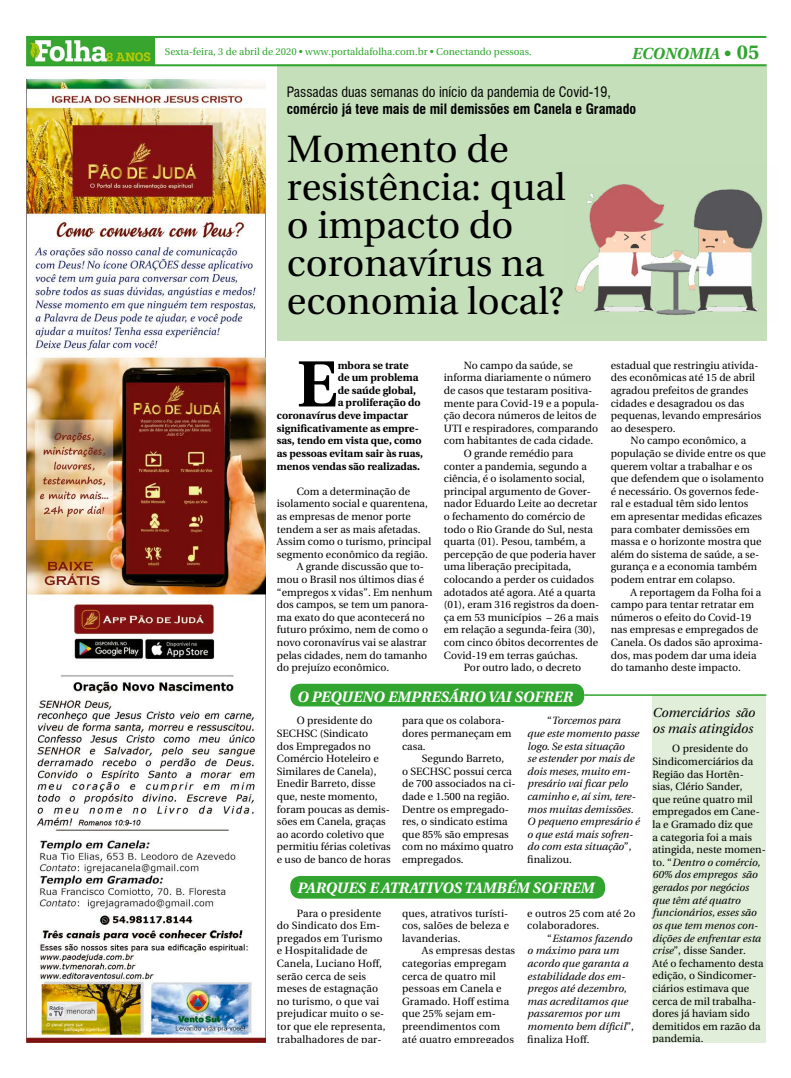
<style>
.page{position:relative;width:791px;height:1078px;background:#fff}
.page>*{position:absolute;margin:0;border:0;box-sizing:border-box;transform-origin:0 0}
.t1{font:700 65.1px "Linguistics Pro";color:#000}
.t2{font:38px/38px "Linguistics Pro";color:#000}
.t3{font:italic 700 16px "Linguistics Pro";color:#31a52f}
.t4{font:italic 700 15px "Linguistics Pro";color:#fff}
.t5{font:condensed 14px "Swiss 721 BT";color:#000}
.t6{font:700 condensed 14px "Swiss 721 BT";color:#000}
.t7{font:italic 13px/15.6px "Linguistics Pro";color:#000}
.t8{font:10.5px/12.6px "Linguistics Pro";color:#000}
.t9{font:italic 10.5px/12.6px "Linguistics Pro";color:#000}
.t10{font:700 10.5px "Linguistics Pro";color:#000}
.t11{font:10px "Linguistics Pro";color:#31a52f}
.s1{font-style:normal;font-size:20px}
.s2{font-style:normal}
.s3{font-style:italic}
</style>
<div class="page">
<div style="left:277px;top:64px;width:489px;height:277px;background:#c6dfbb"></div>
<img style="left:27px;top:38px;width:127px;height:26px">
<hr style="left:27px;top:64px;width:739px;height:2px;background:#31a52f">
<hr style="left:27px;top:36px;width:739px;height:2px;background:#31a52f">
<img style="left:27px;top:80px;width:239px;height:962px">
<img style="left:575px;top:164px;width:192px;height:159px">
<div style="left:290px;top:683px;width:294px;height:23px;background:#31a52f;border-radius:10px"></div>
<div style="left:290px;top:875px;width:315px;height:23px;background:#31a52f;border-radius:10px"></div>
<div style="left:652px;top:694px;width:114px;height:348px;background:#e1eeda"></div>
<hr style="left:584px;top:694px;width:182px;height:1px;background:#31a52f">
<p class="t11" style="left:165px;top:44px;width:368px">Sexta-feira, 3 de abril de 2020 • www.portaldafolha.com.br • Conectando pessoas.</p>
<h3 class="t3" style="left:631px;top:40px;width:129px">ECONOMIA • <span class="s1">05</span></h3>
<h3 class="t5" style="left:287px;top:83px;width:325px">Passadas duas semanas do início da pandemia de Covid-19,</h3>
<h3 class="t6" style="left:287px;top:100px;width:351px">comércio já teve mais de mil demissões em Canela e Gramado</h3>
<h2 class="t2" style="left:287px;top:131px;width:280px">Momento de resistência: qual o impacto do coronavírus na economia local?</h2>
<h1 class="t1" style="left:297px;top:332px;width:42px">E</h1>
<p class="t10" style="left:338px;top:356px;width:72px">mbora se trate</p>
<p class="t10" style="left:338px;top:369px;width:82px">de um problema</p>
<p class="t10" style="left:338px;top:382px;width:80px">de saúde global,</p>
<p class="t10" style="left:338px;top:394px;width:84px">a proliferação do</p>
<p class="t10" style="left:277px;top:407px;width:133px">coronavírus deve impactar</p>
<p class="t10" style="left:277px;top:419px;width:143px">significativamente as empre-</p>
<p class="t10" style="left:277px;top:432px;width:146px">sas, tendo em vista que, como</p>
<p class="t10" style="left:277px;top:445px;width:148px">as pessoas evitam sair às ruas,</p>
<p class="t10" style="left:277px;top:457px;width:145px">menos vendas são realizadas.</p>
<p class="t8" style="left:297px;top:485px;width:115px">Com a determinação de</p>
<p class="t8" style="left:277px;top:497px;width:152px">isolamento social e quarentena,</p>
<p class="t8" style="left:277px;top:510px;width:136px">as empresas de menor porte</p>
<p class="t8" style="left:277px;top:522px;width:145px">tendem a ser as mais afetadas.</p>
<p class="t8" style="left:277px;top:535px;width:156px">Assim como o turismo, principal</p>
<p class="t8" style="left:277px;top:548px;width:153px">segmento econômico da região.</p>
<p class="t8" style="left:297px;top:560px;width:129px">A grande discussão que to-</p>
<p class="t8" style="left:277px;top:573px;width:149px">mou o Brasil nos últimos dias é</p>
<p class="t8" style="left:277px;top:585px;width:157px">“empregos x vidas”. Em nenhum</p>
<p class="t8" style="left:277px;top:598px;width:153px">dos campos, se tem um panora-</p>
<p class="t8" style="left:277px;top:611px;width:149px">ma exato do que acontecerá no</p>
<p class="t8" style="left:277px;top:623px;width:153px">futuro próximo, nem de como o</p>
<p class="t8" style="left:277px;top:636px;width:151px">novo coronavírus vai se alastrar</p>
<p class="t8" style="left:277px;top:648px;width:152px">pelas cidades, nem do tamanho</p>
<p class="t8" style="left:277px;top:661px;width:114px">do prejuízo econômico.</p>
<p class="t8" style="left:464px;top:359px;width:111px">No campo da saúde, se</p>
<p class="t8" style="left:444px;top:371px;width:149px">informa diariamente o número</p>
<p class="t8" style="left:444px;top:384px;width:150px">de casos que testaram positiva-</p>
<p class="t8" style="left:444px;top:396px;width:157px">mente para Covid-19 e a popula-</p>
<p class="t8" style="left:444px;top:409px;width:154px">ção decora números de leitos de</p>
<p class="t8" style="left:444px;top:422px;width:156px">UTI e respiradores, comparando</p>
<p class="t8" style="left:444px;top:434px;width:151px">com habitantes de cada cidade.</p>
<p class="t8" style="left:464px;top:447px;width:111px">O grande remédio para</p>
<p class="t8" style="left:444px;top:459px;width:144px">conter a pandemia, segundo a</p>
<p class="t8" style="left:444px;top:472px;width:143px">ciência, é o isolamento social,</p>
<p class="t8" style="left:444px;top:485px;width:149px">principal argumento de Gover-</p>
<p class="t8" style="left:444px;top:497px;width:155px">nador Eduardo Leite ao decretar</p>
<p class="t8" style="left:444px;top:510px;width:143px">o fechamento do comércio de</p>
<p class="t8" style="left:444px;top:522px;width:151px">todo o Rio Grande do Sul, nesta</p>
<p class="t8" style="left:444px;top:535px;width:143px">quarta (01). Pesou, também, a</p>
<p class="t8" style="left:444px;top:548px;width:154px">percepção de que poderia haver</p>
<p class="t8" style="left:444px;top:560px;width:129px">uma liberação precipitada,</p>
<p class="t8" style="left:444px;top:573px;width:152px">colocando a perder os cuidados</p>
<p class="t8" style="left:444px;top:585px;width:153px">adotados até agora. Até a quarta</p>
<p class="t8" style="left:444px;top:598px;width:157px">(01), eram 316 registros da doen-</p>
<p class="t8" style="left:444px;top:611px;width:156px">ça em 53 municípios — 26 a mais</p>
<p class="t8" style="left:444px;top:623px;width:153px">em relação a segunda-feira (30),</p>
<p class="t8" style="left:444px;top:636px;width:156px">com cinco óbitos decorrentes de</p>
<p class="t8" style="left:444px;top:648px;width:136px">Covid-19 em terras gaúchas.</p>
<p class="t8" style="left:464px;top:661px;width:119px">Por outro lado, o decreto</p>
<h3 class="t4" style="left:297px;top:685px;width:277px">O PEQUENO EMPRESÁRIO VAI SOFRER</h3>
<p class="t8" style="left:611px;top:359px;width:152px">estadual que restringiu ativida&shy;des econômicas até 15 de abril agradou prefeitos de grandes cidades e desagradou os das pequenas, levando empresários ao desespero.</p>
<p class="t8" style="left:611px;top:434px;width:157px;text-indent:20px">No campo econômico, a população se divide entre os que querem voltar a trabalhar e os que defendem que o isolamento é necessário. Os governos fede&shy;ral e estadual têm sido lentos em apresentar medidas eficazes para combater demissões em massa e o horizonte mostra que além do sistema de saúde, a se&shy;gurança e a economia também podem entrar em colapso.</p>
<p class="t8" style="left:611px;top:585px;width:154px;text-indent:20px">A reportagem da Folha foi a campo para tentar retratar em números o efeito do Covid-19 nas empresas e empregados de<br>Canela. Os dados são aproxima&shy;dos, mas podem dar uma ideia do tamanho deste impacto.</p>
<p class="t8" style="left:277px;top:714px;width:115px;text-indent:20px">O presidente do<br>SECHSC (Sindicato<br>dos Empregados no<br>Comércio Hoteleiro e<br>Similares de Canela),<br>Enedir Barreto, disse que, neste momento, foram poucas as demis&shy;sões em Canela, graças ao acordo coletivo que permitiu férias coletivas e uso de banco de horas</p>
<p class="t8" style="left:402px;top:714px;width:111px">para que os colabora&shy;dores permaneçam em casa.</p>
<p class="t8" style="left:402px;top:752px;width:115px;text-indent:20px">Segundo Barreto,<br>o SECHSC possui cerca de 700 associados na ci&shy;dade e 1.500 na região.<br>Dentre os empregado&shy;res, o sindicato estima que 85% são empresas com no máximo quatro empregados.</p>
<p class="t9" style="left:527px;top:713px;width:114px;text-indent:20px"><span class="s2">“</span>Torcemos para que este momento passe logo. Se esta situação<br>se estender por mais de dois meses, muito em&shy;presário vai ficar pelo caminho e, aí sim, tere&shy;mos muitas demissões.<br>O pequeno empresário é o que está mais sofren&shy;do com esta situação<span class="s2">”, finalizou.</span></p>
<h3 class="t4" style="left:297px;top:876px;width:299px">PARQUES E ATRATIVOS TAMBÉM SOFREM</h3>
<p class="t8" style="left:277px;top:906px;width:110px;text-indent:20px">Para o presidente do Sindicato dos Em&shy;pregados em Turismo e Hospitalidade de<br>Canela, Luciano Hoff, serão cerca de seis meses de estagnação no turismo, o que vai prejudicar muito o se&shy;tor que ele representa, trabalhadores de par-</p>
<p class="t8" style="left:402px;top:906px;width:109px;text-align:justify">ques, atrativos turísti&shy;cos, salões de beleza e lavanderias.</p>
<p class="t8" style="left:527px;top:906px;width:110px">e outros 25 com até 2o colaboradores.</p>
<p class="t9" style="left:527px;top:931px;width:108px;text-indent:20px"><span class="s2">“</span>Estamos fazendo o máximo para um acordo que garanta a estabilidade dos em&shy;pregos até dezembro, mas acreditamos que passaremos por um momento bem díficil<span class="s2">”, finaliza Hoff.</span></p>
<p class="t8" style="left:402px;top:944px;width:115px;text-indent:20px">As empresas destas categorias empregam cerca de quatro mil pessoas em Canela e<br>Gramado. Hoff estima que 25% sejam em&shy;preendimentos com até quatro empregados</p>
<p class="t7" style="left:652px;top:704px;width:104px">Comerciários são os mais atingidos</p>
<p class="t8" style="left:652px;top:742px;width:115px;text-indent:20px">O presidente do<br>Sindicomerciários da<br>Região das Hortên&shy;sias, Clério Sander,<br>que reúne quatro mil empregados em Cane&shy;la e Gramado diz que<br>a categoria foi a mais atingida, neste momen&shy;to. “<span class="s3">Dentro o comércio,<br>60% dos empregos são gerados por negócios que têm até quatro funcionários, esses são os que tem menos con&shy;dições de enfrentar esta crise</span>”, disse Sander.<br>Até o fechamento desta edição, o Sindicomer&shy;ciários estimava que cerca de mil trabalha&shy;dores já haviam sido demitidos em razão da pandemia.</p>
</div>
